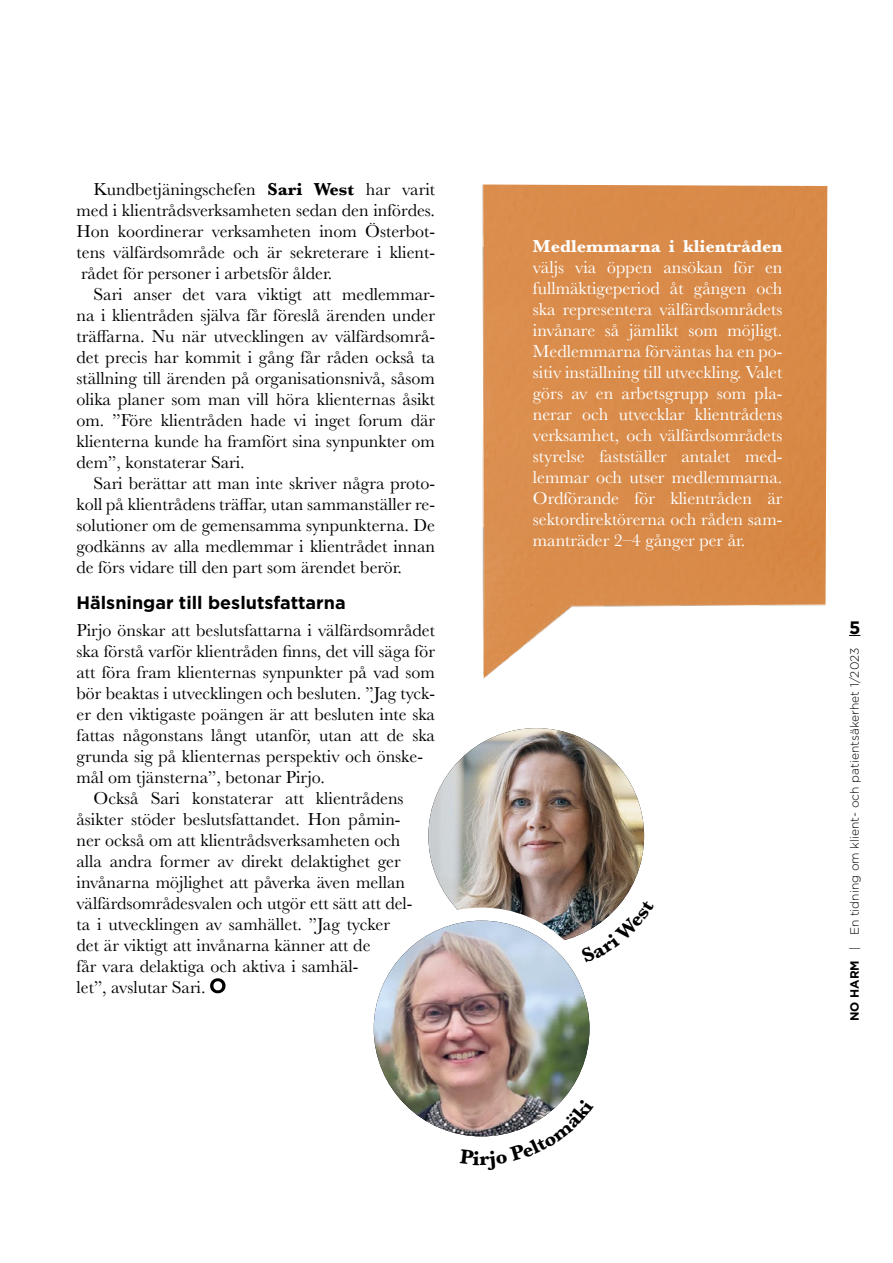
<style>
.page{position:relative;width:893px;height:1263px;background:#fff}
.page>*{position:absolute;margin:0;border:0;box-sizing:border-box;transform-origin:0 0}
.paragraph_leipätekst{font:18px/21px "Baskerville";color:#000;text-align:justify}
.paragraph_leipätekst-2{font:18px/21px "Baskerville";color:#fff;text-align:justify}
.Paragraph_väliotsikk{font:700 18px "Gotham";color:#000}
.t1{font:300 12px "Gotham";color:#000}
.s1{font-weight:700}
</style>
<div class="page">
<svg style="left:210px;top:978px;width:15px;height:15px"></svg>
<img style="left:482px;top:184px;width:345px;height:495px">
<img style="left:428px;top:728px;width:216px;height:216px;border-radius:108px">
<div style="left:361px;top:907px;width:242px;height:242px;background:#fff;border-radius:50%"></div>
<img style="left:374px;top:921px;width:215px;height:215px;border-radius:108px">
<svg style="left:460px;top:1098px;width:104px;height:39px"></svg>
<svg style="left:581px;top:899px;width:43px;height:35px"></svg>
<p class="paragraph_leipätekst" style="left:77px;top:179px;width:360px;text-indent:17px">Kundbetjäningschefen <span class="s1">Sari West</span> har varit med i klientrådsverksamheten sedan den infördes.<br>Hon koordinerar verksamheten inom Österbot&shy;tens välfärdsområde och är sekreterare i klient&shy;rådet för personer i arbetsför ålder.</p>
<p class="paragraph_leipätekst" style="left:77px;top:284px;width:360px;text-indent:17px">Sari anser det vara viktigt att medlemmar&shy;na i klientråden själva får föreslå ärenden under träffarna. Nu när utvecklingen av välfärdsområ&shy;det precis har kommit i gång får råden också ta ställning till ärenden på organisationsnivå, såsom olika planer som man vill höra klienternas åsikt om. ”Före klientråden hade vi inget forum där klienterna kunde ha framfört sina synpunkter om dem”, konstaterar Sari.</p>
<p class="paragraph_leipätekst" style="left:77px;top:473px;width:360px;text-indent:17px">Sari berättar att man inte skriver några proto&shy;koll på klientrådens träffar, utan sammanställer re&shy;solutioner om de gemensamma synpunkterna. De godkänns av alla medlemmar i klientrådet innan de förs vidare till den part som ärendet berör.</p>
<h3 class="Paragraph_väliotsikk" style="left:77px;top:591px;width:271px">Hälsningar till beslutsfattarna</h3>
<p class="paragraph_leipätekst" style="left:77px;top:620px;width:360px;text-align:left">Pirjo önskar att beslutsfattarna i välfärdsområdet ska förstå varför klientråden finns, det vill säga för att föra fram klienternas synpunkter på vad som bör beaktas i utvecklingen och besluten. ”Jag tyck&shy;er den viktigaste poängen är att besluten inte ska fattas någonstans långt utanför, utan att de ska grunda sig på klienternas perspektiv och önske&shy;mål om tjänsterna”, betonar Pirjo.</p>
<p class="paragraph_leipätekst" style="left:77px;top:788px;width:338px;text-align:left;text-indent:17px">Också Sari konstaterar att klientrådens åsikter stöder beslutsfattandet. Hon påmin&shy;ner också om att klientrådsverksamheten och alla andra former av direkt delaktighet ger invånarna möjlighet att påverka även mellan välfärdsområdesvalen och utgör ett sätt att del&shy;ta i utvecklingen av samhället. ”Jag tycker det är viktigt att invånarna känner att de<br>får vara delaktiga och aktiva i samhäl-<br>let”, avslutar Sari.</p>
<p class="paragraph_leipätekst-2" style="left:533px;top:236px;width:251px"><span class="s1">Medlemmarna i klientråden </span>väljs via öppen ansökan för en fullmäktigeperiod åt gången och ska representera välfärdsområdets invånare så jämlikt som möjligt.<br>Medlemmarna förväntas ha en po&shy;sitiv inställning till utveckling. Valet görs av en arbetsgrupp som pla&shy;nerar och utvecklar klientrådens verksamhet, och välfärdsområdets styrelse fastställer antalet med&shy;lemmar och utser medlemmarna.<br>Ordförande för klientråden är sektordirektörerna och råden sam&shy;manträder 2–4 gånger per år.</p>
<p class="Paragraph_väliotsikk" style="left:849px;top:615px;width:13px">5</p>
<p class="t1" style="left:848px;top:1021px;width:375px;rotate:-90deg"><span class="s1">NO HARM</span> | En tidning om klient- och patientsäkerhet 1/2023</p>
</div>
